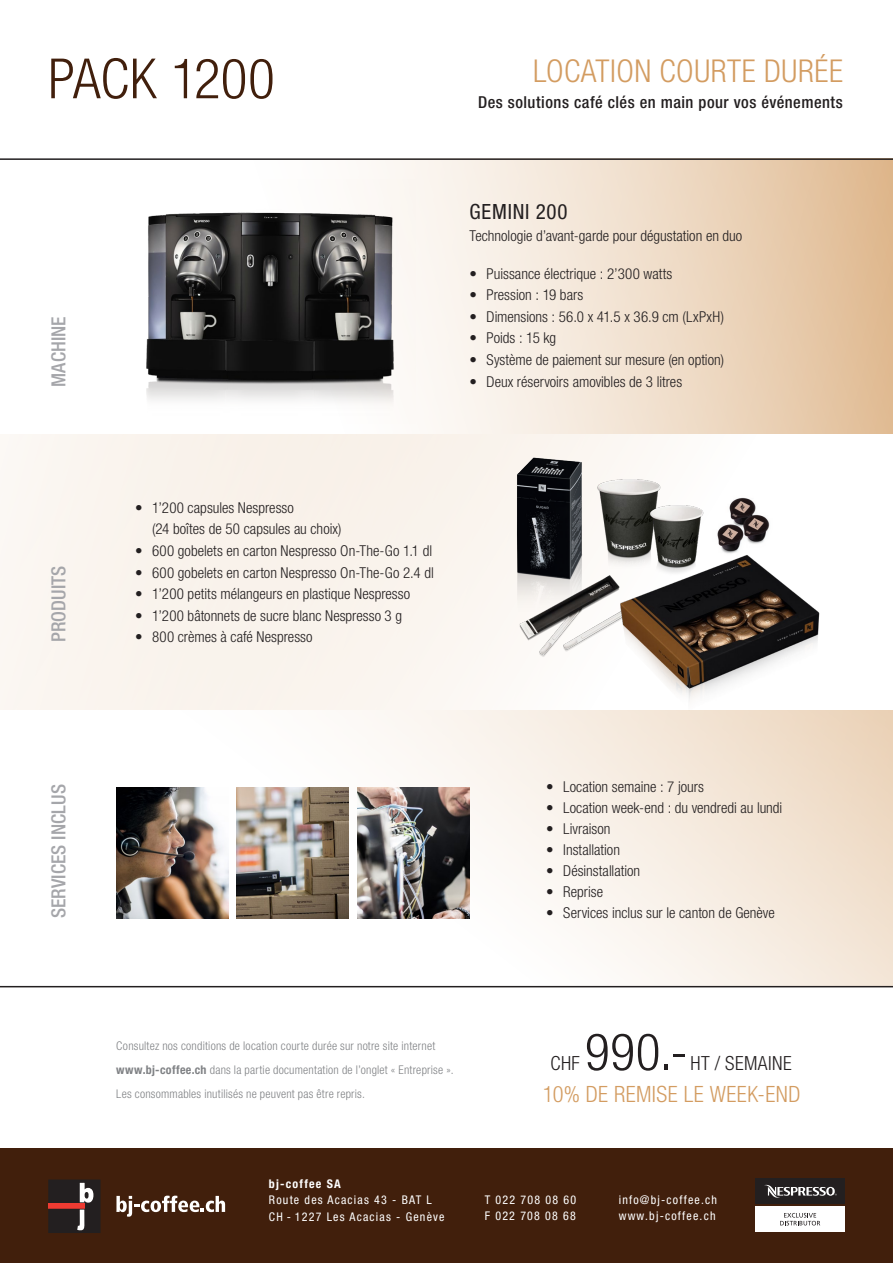
<style>
.page{position:relative;width:893px;height:1263px;background:#fff}
.page>*{position:absolute;margin:0;border:0;box-sizing:border-box;transform-origin:0 0}
.t1{font:300 condensed 55.5px "Helvetica Neue LT Std";color:#411f0c}
.t2{font:300 condensed 51.3px "Helvetica Neue LT Std";color:#231f20}
.t3{font:300 condensed 31.5px "Helvetica Neue LT Std";letter-spacing:.015em;color:#d39c61}
.t4{font:300 condensed 22.5px "Helvetica Neue LT Std";letter-spacing:.02em;color:#d39c61}
.t5{font:condensed 21px "Helvetica Neue LT Std";letter-spacing:.035em;color:#231f20}
.t6{font:500 condensed 19.5px "Helvetica Neue LT Std";letter-spacing:.005em;color:#a5a6aa}
.t7{font:300 condensed 19.5px "Helvetica Neue LT Std";letter-spacing:.025em;color:#231f20}
.t8{font:500 condensed 16.5px "Helvetica Neue LT Std";letter-spacing:.03em;color:#231f20}
.t9{font:300 condensed 15px/21.6px "Helvetica Neue LT Std";color:#231f20}
.t10{font:300 condensed 12px/24px "Helvetica Neue LT Std";letter-spacing:.02em;color:#808285}
.t11{font:condensed 12px/16.5px "Helvetica Neue LT Std";letter-spacing:.1em;color:#fff}
.t12{font:700 condensed 12px "Helvetica Neue LT Std";letter-spacing:.1em;color:#fff}
.s1{font-weight:700}
</style>
<div class="page">
<div style="left:0;top:1148px;width:893px;height:115px;background:#411f0c"></div>
<div style="left:0;top:434px;width:893px;height:276px;background:linear-gradient(to right,#f8f1e8,#fffefe)"></div>
<svg style="left:372px;top:160px;width:521px;height:274px;background:#efdcc8"></svg>
<svg style="left:0;top:710px;width:893px;height:276px"></svg>
<hr style="left:0;top:986px;width:893px;height:1px;background:#231f20">
<hr style="left:0;top:158px;width:893px;height:2px;background:#231f20">
<img style="left:116px;top:787px;width:112px;height:131px">
<img style="left:237px;top:787px;width:112px;height:131px">
<img style="left:357px;top:787px;width:112px;height:131px">
<img style="left:146px;top:180px;width:270px;height:241px">
<img style="left:707px;top:495px;width:82px;height:59px">
<img style="left:514px;top:454px;width:69px;height:173px">
<img style="left:598px;top:478px;width:63px;height:95px">
<img style="left:518px;top:573px;width:102px;height:85px">
<img style="left:620px;top:554px;width:199px;height:158px">
<img style="left:649px;top:505px;width:56px;height:78px">
<svg style="left:48px;top:1179px;width:53px;height:54px;background:#483737"></svg>
<svg style="left:116px;top:1195px;width:109px;height:22px"></svg>
<div style="left:755px;top:1206px;width:90px;height:25px;background:#fff"></div>
<div style="left:755px;top:1178px;width:90px;height:26px;background:#231f20"></div>
<svg style="left:764px;top:1184px;width:73px;height:14px"></svg>
<svg style="left:780px;top:1213px;width:40px;height:12px"></svg>
<h1 class="t1" style="left:48px;top:47px;width:228px">PACK 1200</h1>
<h3 class="t6" style="left:47px;top:387px;width:72px;rotate:-90deg">MACHINE</h3>
<h3 class="t3" style="left:533px;top:53px;width:311px">LOCATION COURTE DURÉE</h3>
<p class="t8" style="left:478px;top:92px;width:366px">Des solutions café clés en main pour vos événements</p>
<h3 class="t5" style="left:469px;top:200px;width:100px">GEMINI 200</h3>
<p class="t9" style="left:469px;top:224px;width:274px">Technologie d’avant-garde pour dégustation en duo</p>
<p class="t9" style="left:469px;top:262px;width:204px">• Puissance électrique : 2’300 watts</p>
<p class="t9" style="left:469px;top:284px;width:115px">• Pression : 19 bars</p>
<p class="t9" style="left:469px;top:306px;width:256px">• Dimensions : 56.0 x 41.5 x 36.9 cm (LxPxH)</p>
<p class="t9" style="left:469px;top:327px;width:88px">• Poids : 15 kg</p>
<p class="t9" style="left:469px;top:349px;width:256px">• Système de paiement sur mesure (en option)</p>
<p class="t9" style="left:469px;top:370px;width:214px">• Deux réservoirs amovibles de 3 litres</p>
<h3 class="t6" style="left:47px;top:642px;width:78px;rotate:-90deg">PRODUITS</h3>
<p class="t9" style="left:152px;top:496px;width:191px;text-indent:-17px">• 1’200 capsules Nespresso<br>(24 boîtes de 50 capsules au choix)</p>
<p class="t9" style="left:135px;top:540px;width:298px">• 600 gobelets en carton Nespresso On-The-Go 1.1 dl</p>
<p class="t9" style="left:135px;top:561px;width:300px">• 600 gobelets en carton Nespresso On-The-Go 2.4 dl</p>
<p class="t9" style="left:135px;top:583px;width:277px">• 1’200 petits mélangeurs en plastique Nespresso</p>
<p class="t9" style="left:135px;top:604px;width:268px">• 1’200 bâtonnets de sucre blanc Nespresso 3 g</p>
<p class="t9" style="left:135px;top:626px;width:179px">• 800 crèmes à café Nespresso</p>
<h3 class="t6" style="left:47px;top:918px;width:136px;rotate:-90deg">SERVICES INCLUS</h3>
<p class="t10" style="left:116px;top:1033px;width:339px">Consultez nos conditions de location courte durée sur notre site internet <span class="s1">www.bj-coffee.ch</span> dans la partie documentation de l’onglet « Entreprise ».<br>Les consommables inutilisés ne peuvent pas être repris.</p>
<p class="t9" style="left:546px;top:776px;width:159px">• Location semaine : 7 jours</p>
<p class="t9" style="left:546px;top:797px;width:238px">• Location week-end : du vendredi au lundi</p>
<p class="t9" style="left:546px;top:818px;width:66px">• Livraison</p>
<p class="t9" style="left:546px;top:839px;width:75px">• Installation</p>
<p class="t9" style="left:546px;top:860px;width:95px">• Désinstallation</p>
<p class="t9" style="left:546px;top:881px;width:58px">• Reprise</p>
<p class="t9" style="left:546px;top:902px;width:230px">• Services inclus sur le canton de Genève</p>
<h2 class="t2" style="left:585px;top:1022px;width:104px">990.-</h2>
<h3 class="t7" style="left:690px;top:1052px;width:103px">HT / SEMAINE</h3>
<h3 class="t4" style="left:543px;top:1081px;width:259px">10% DE REMISE LE WEEK-END</h3>
<h3 class="t7" style="left:550px;top:1052px;width:31px">CHF</h3>
<p class="t12" style="left:269px;top:1176px;width:73px">bj-coffee SA</p>
<p class="t11" style="left:269px;top:1191px;width:177px">Route des Acacias 43 - BAT L<br>CH - 1227 Les Acacias - Genève</p>
<p class="t11" style="left:485px;top:1191px;width:93px">T 022 708 08 60<br>F 022 708 08 68</p>
<p class="t11" style="left:619px;top:1191px;width:100px">info@bj-coffee.ch www.bj-coffee.ch</p>
</div>
